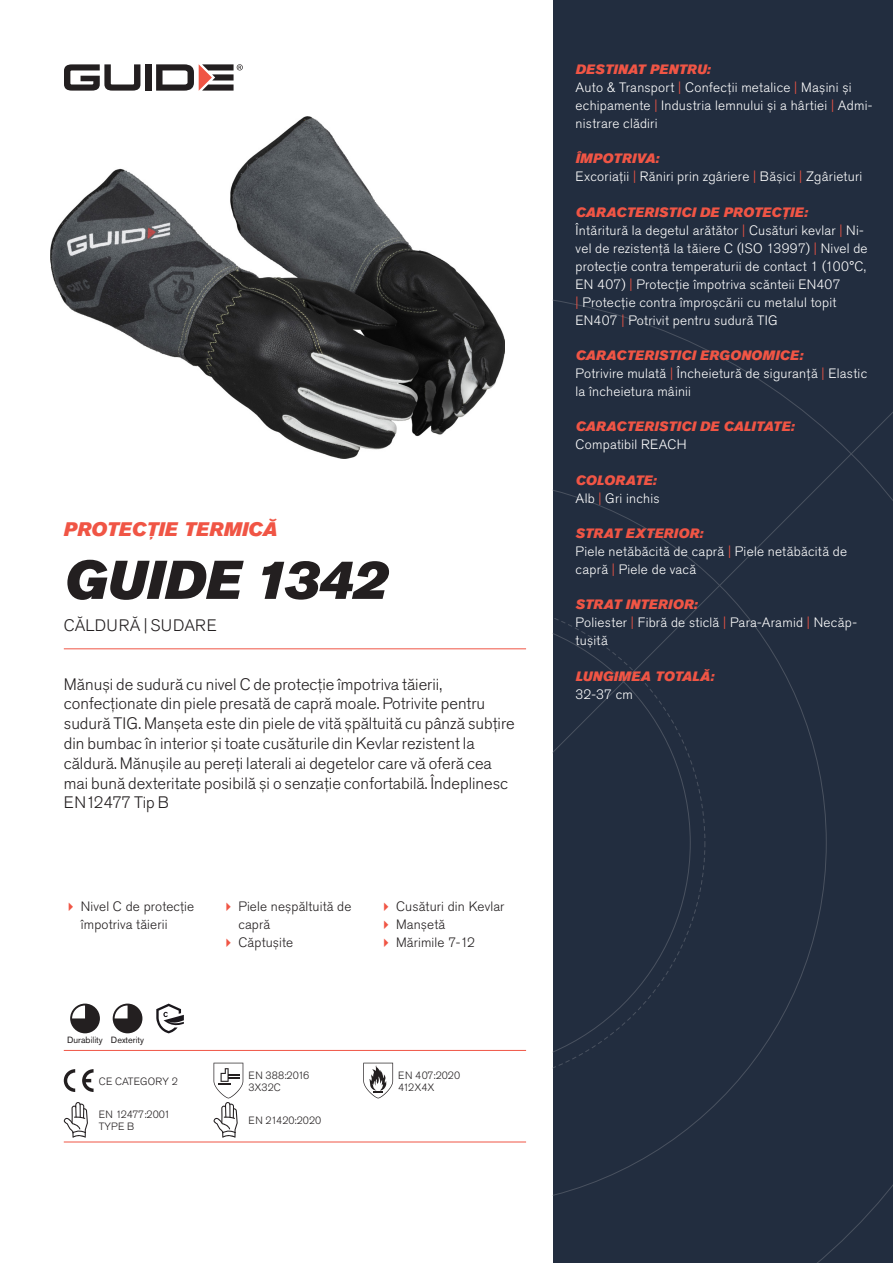
<style>
.page{position:relative;width:893px;height:1263px;background:#fff}
.page>*{position:absolute;margin:0;border:0;box-sizing:border-box;transform-origin:0 0}
.Rubrik{font:italic 54px "Akzidenz Grotesk Pro Super";color:#231f20}
.Överrubrik{font:italic 19.5px "Akzidenz Grotesk Pro Super";letter-spacing:-.005em;color:#f05545}
.Ingress{font:300 16.5px/19.8px "Akzidenz Grotesk Pro";color:#231f20}
.Product_-_AltSegment{font:300 16.5px "Akzidenz Grotesk Pro";letter-spacing:.03em;color:#231f20}
.Produkt_-_Brödtext{font:300 13.5px/18px "Akzidenz Grotesk Pro";letter-spacing:.02em;color:#fff}
.Produkt_-_Namn{font:italic 13.5px "Akzidenz Grotesk Pro Super";letter-spacing:.01em;color:#f05545}
.t1{font:300 13.5px/18px "Akzidenz Grotesk Pro";letter-spacing:.01em;color:#231f20}
.t2{font:300 10.5px "Akzidenz Grotesk Pro";color:#231f20}
.t3{font:300 10.5px "Akzidenz Grotesk Pro";letter-spacing:-.02em;color:#231f20}
.Produkt_-_Egenskaper{font:9px "Akzidenz Grotesk Pro";color:#231f20}
.s1{color:#f05545}
</style>
<div class="page">
<div style="left:145px;top:64px;width:7px;height:27px;background:#231f20"></div>
<svg style="left:156px;top:64px;width:87px;height:27px"></svg>
<svg style="left:64px;top:64px;width:76px;height:27px"></svg>
<div style="left:553px;top:0;width:340px;height:1263px;background:#222d3f"></div>
<svg style="left:553px;top:300px;width:340px;height:963px"></svg>
<hr style="left:64px;top:1050px;width:462px;height:1px;background:#f05545">
<hr style="left:64px;top:1142px;width:462px;height:1px;background:#f05545">
<svg style="left:70px;top:1003px;width:30px;height:30px"></svg>
<svg style="left:113px;top:1003px;width:29px;height:30px"></svg>
<svg style="left:156px;top:1003px;width:28px;height:30px"></svg>
<svg style="left:64px;top:1069px;width:11px;height:23px"></svg>
<svg style="left:82px;top:1069px;width:12px;height:23px"></svg>
<svg style="left:363px;top:1063px;width:30px;height:35px"></svg>
<svg style="left:64px;top:1102px;width:24px;height:36px"></svg>
<svg style="left:214px;top:1063px;width:29px;height:75px"></svg>
<img style="left:51px;top:116px;width:453px;height:342px">
<hr style="left:64px;top:648px;width:462px;height:1px;background:#f05545">
<p class="Överrubrik" style="left:64px;top:517px;width:215px">PROTECȚIE TERMICĂ</p>
<p class="Rubrik" style="left:64px;top:545px;width:325px">GUIDE 1342</p>
<p class="Product_-_AltSegment" style="left:64px;top:615px;width:154px">CĂLDURĂ | SUDARE</p>
<p class="Ingress" style="left:64px;top:674px;width:452px">Mănuși de sudură cu nivel C de protecție împotriva tăierii, confecționate din piele presată de capră moale. Potrivite pentru sudură TIG. Manșeta este din piele de vită șpăltuită cu pânză subțire din bumbac în interior și toate cusăturile din Kevlar rezistent la căldură. Mănușile au pereți laterali ai degetelor care vă oferă cea mai bună dexteritate posibilă și o senzație confortabilă. Îndeplinesc EN12477 Tip B</p>
<p class="t1" style="left:81px;top:897px;width:115px">Nivel C de protecție împotriva tăierii</p>
<p class="t1" style="left:238px;top:897px;width:115px">Piele neșpăltuită de capră</p>
<p class="t1" style="left:238px;top:933px;width:56px">Căptușite</p>
<p class="Produkt_-_Egenskaper" style="left:67px;top:1034px;width:37px">Durability</p>
<p class="Produkt_-_Egenskaper" style="left:111px;top:1034px;width:35px">Dexterity</p>
<p class="t2" style="left:99px;top:1074px;width:81px">CE CATEGORY 2</p>
<p class="t3" style="left:99px;top:1107px;width:73px">EN 12477:2001</p>
<p class="t2" style="left:99px;top:1119px;width:37px">TYPE B</p>
<p class="t2" style="left:248px;top:1068px;width:62px">EN 388:2016</p>
<p class="t2" style="left:248px;top:1080px;width:34px">3X32C</p>
<p class="t2" style="left:248px;top:1113px;width:74px">EN 21420:2020</p>
<p class="t1" style="left:396px;top:897px;width:110px">Cusături din Kevlar</p>
<p class="t1" style="left:396px;top:915px;width:51px">Manșetă</p>
<p class="t1" style="left:396px;top:933px;width:80px">Mărimile 7-12</p>
<p class="t2" style="left:398px;top:1068px;width:63px">EN 407:2020</p>
<p class="t2" style="left:398px;top:1080px;width:38px">412X4X</p>
<p class="Produkt_-_Namn" style="left:576px;top:60px;width:136px">DESTINAT PENTRU:</p>
<p class="Produkt_-_Brödtext" style="left:576px;top:78px;width:298px">Auto &amp; Transport <span class="s1">|</span> Confecții metalice <span class="s1">|</span> Mașini și echipamente <span class="s1">|</span> Industria lemnului și a hârtiei <span class="s1">|</span> Admi&shy;nistrare clădiri</p>
<p class="Produkt_-_Namn" style="left:576px;top:150px;width:85px">ÎMPOTRIVA:</p>
<p class="Produkt_-_Brödtext" style="left:576px;top:168px;width:288px">Excoriații <span class="s1">|</span> Răniri prin zgâriere <span class="s1">|</span> Bășici <span class="s1">|</span> Zgârieturi</p>
<p class="Produkt_-_Namn" style="left:576px;top:203px;width:234px">CARACTERISTICI DE PROTECȚIE:</p>
<p class="Produkt_-_Brödtext" style="left:576px;top:221px;width:294px">Întăritură la degetul arătător <span class="s1">|</span> Cusături kevlar <span class="s1">|</span> Ni&shy;vel de rezistență la tăiere C (ISO 13997) <span class="s1">|</span> Nivel de protecție contra temperaturii de contact 1 (100°C, EN 407) <span class="s1">|</span> Protecție împotriva scănteii EN407<br><span class="s1">|</span> Protecție contra împroșcării cu metalul topit EN407 <span class="s1">|</span> Potrivit pentru sudură TIG</p>
<p class="Produkt_-_Namn" style="left:576px;top:346px;width:229px">CARACTERISTICI ERGONOMICE:</p>
<p class="Produkt_-_Brödtext" style="left:576px;top:364px;width:293px">Potrivire mulată <span class="s1">|</span> Încheietură de siguranță <span class="s1">|</span> Elastic la încheietura mâinii</p>
<p class="Produkt_-_Namn" style="left:576px;top:418px;width:220px">CARACTERISTICI DE CALITATE:</p>
<p class="Produkt_-_Brödtext" style="left:576px;top:436px;width:113px">Compatibil REACH</p>
<p class="Produkt_-_Namn" style="left:576px;top:471px;width:82px">COLORATE:</p>
<p class="Produkt_-_Brödtext" style="left:576px;top:489px;width:85px">Alb <span class="s1">|</span> Gri inchis</p>
<p class="Produkt_-_Namn" style="left:576px;top:524px;width:129px">STRAT EXTERIOR:</p>
<p class="Produkt_-_Brödtext" style="left:576px;top:542px;width:273px">Piele netăbăcită de capră <span class="s1">|</span> Piele netăbăcită de capră <span class="s1">|</span> Piele de vacă</p>
<p class="Produkt_-_Namn" style="left:576px;top:596px;width:123px">STRAT INTERIOR:</p>
<p class="Produkt_-_Brödtext" style="left:576px;top:614px;width:283px">Poliester <span class="s1">|</span> Fibră de sticlă <span class="s1">|</span> Para-Aramid <span class="s1">|</span> Necăp&shy;tușită</p>
<p class="Produkt_-_Namn" style="left:576px;top:667px;width:140px">LUNGIMEA TOTALĂ:</p>
<p class="Produkt_-_Brödtext" style="left:576px;top:685px;width:59px">32-37 cm</p>
</div>
